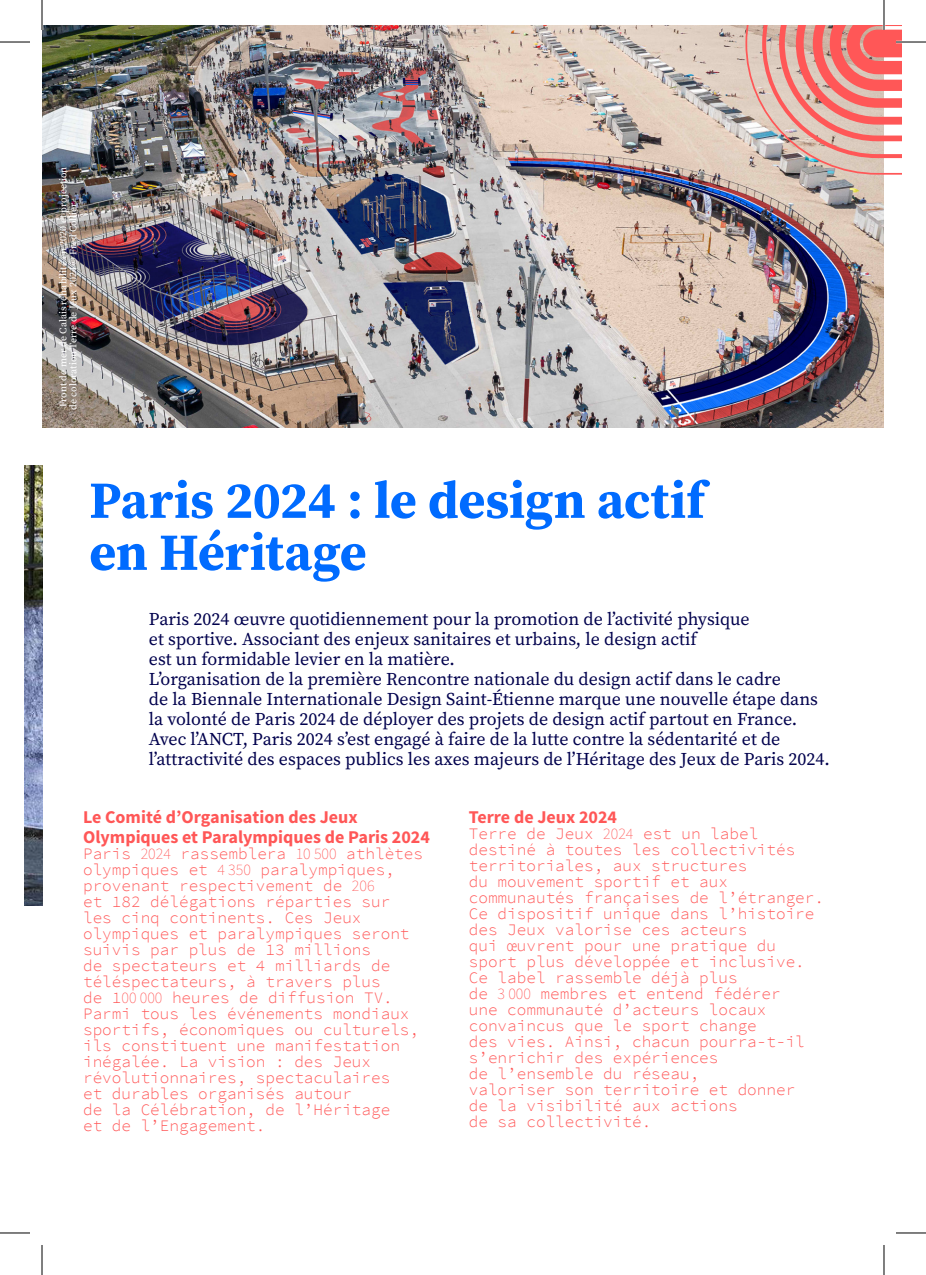
<style>
.page{position:relative;width:926px;height:1275px;background:#fff}
.page>*{position:absolute;margin:0;border:0;box-sizing:border-box;transform-origin:0 0}
.t1{font:700 52px/52px "Source Serif Pro";letter-spacing:-.005em;color:#006bff}
.t2{font:18px/20px "Source Serif Variable";color:#00004d}
.t3{font:700 18px/20px "Source Sans Pro";color:#ff5757}
.t4{font:300 16px/16px "Source Code Pro";color:#ff5757}
.t5{font:10px/10px "Source Serif Variable";color:#fff}
.s1{font-family:"Source Sans Pro";font-weight:200}
</style>
<div class="page">
<img style="left:42px;top:25px;width:842px;height:403px">
<svg style="left:745px;top:25px;width:156px;height:150px;background:#e39f98"></svg>
<img style="left:25px;top:465px;width:17px;height:440px">
<hr style="left:896px;top:41px;width:30px;height:2px;background:#fff">
<hr style="left:883px;top:0;width:2px;height:30px;background:#fff">
<hr style="left:0;top:42px;width:30px;height:1px;background:#000">
<hr style="left:896px;top:42px;width:30px;height:1px;background:#000">
<hr style="left:0;top:1232px;width:30px;height:1px;background:#000">
<hr style="left:896px;top:1232px;width:30px;height:1px;background:#000">
<hr style="left:42px;top:0;width:1px;height:30px;background:#000">
<hr style="left:42px;top:1245px;width:1px;height:30px;background:#000">
<hr style="left:884px;top:0;width:1px;height:30px;background:#000">
<hr style="left:884px;top:1245px;width:1px;height:30px;background:#000">
<p class="t5" style="left:58px;top:410px;width:245px;rotate:-90deg">Front de mer de Calais réhabilité en 2020 et projection de coloration Terre de Jeux 2024 © Fred Collier</p>
<p class="t1" style="left:89px;top:473px;width:617px">Paris 2024 : le design actif en Héritage</p>
<p class="t2" style="left:149px;top:609px;width:602px">Paris 2024 œuvre quotidiennement pour la promotion de l’activité physique et sportive. Associant des enjeux sanitaires et urbains, le design actif<br>est un formidable levier en la matière.</p>
<p class="t2" style="left:149px;top:669px;width:633px">L’organisation de la première Rencontre nationale du design actif dans le cadre</p>
<p class="t2" style="left:149px;top:689px;width:671px">de la Biennale Internationale Design Saint-Étienne marque une nouvelle étape dans la volonté de Paris 2024 de déployer des projets de design actif partout en France.</p>
<p class="t2" style="left:149px;top:729px;width:682px">Avec l’ANCT, Paris 2024 s’est engagé à faire de la lutte contre la sédentarité et de l’attractivité des espaces publics les axes majeurs de l’Héritage des Jeux de Paris 2024.</p>
<p class="t3" style="left:83px;top:807px;width:348px">Le Comité d’Organisation des Jeux<br>Olympiques et Paralympiques de Paris 2024</p>
<p class="t4" style="left:83px;top:845px;width:341px">Paris <span class="s1">2024</span> rassemblera <span class="s1">10 500</span> athlètes olympiques et <span class="s1">4 350</span> paralympiques, provenant respectivement de <span class="s1">206<br></span>et 182 délégations réparties sur les cinq continents. Ces Jeux olympiques et paralympiques seront suivis par plus de 13 millions<br>de spectateurs et 4 milliards de téléspectateurs, à travers plus<br>de 1<span class="s1">00 000</span> heures de diffusion TV.<br>Parmi tous les événements mondiaux sportifs, économiques ou culturels, ils constituent une manifestation inégalée. La vision : des Jeux révolutionnaires, spectaculaires<br>et durables organisés autour<br>de la Célébration, de l’Héritage<br>et de l’Engagement.</p>
<p class="t3" style="left:469px;top:807px;width:150px">Terre de Jeux 2024</p>
<p class="t4" style="left:469px;top:825px;width:357px">Terre de Jeux <span class="s1">2024</span> est un label destiné à toutes les collectivités territoriales, aux structures<br>du mouvement sportif et aux communautés françaises de l’étranger.<br>Ce dispositif unique dans l’histoire des Jeux valorise ces acteurs<br>qui œuvrent pour une pratique du sport plus développée et inclusive.<br>Ce label rassemble déjà plus<br>de <span class="s1">3 000</span> membres et entend fédérer<br>une communauté d’acteurs locaux convaincus que le sport change<br>des vies. Ainsi, chacun pourra-t-il s’enrichir des expériences<br>de l’ensemble du réseau,<br>valoriser son territoire et donner<br>de la visibilité aux actions<br>de sa collectivité.</p>
</div>
